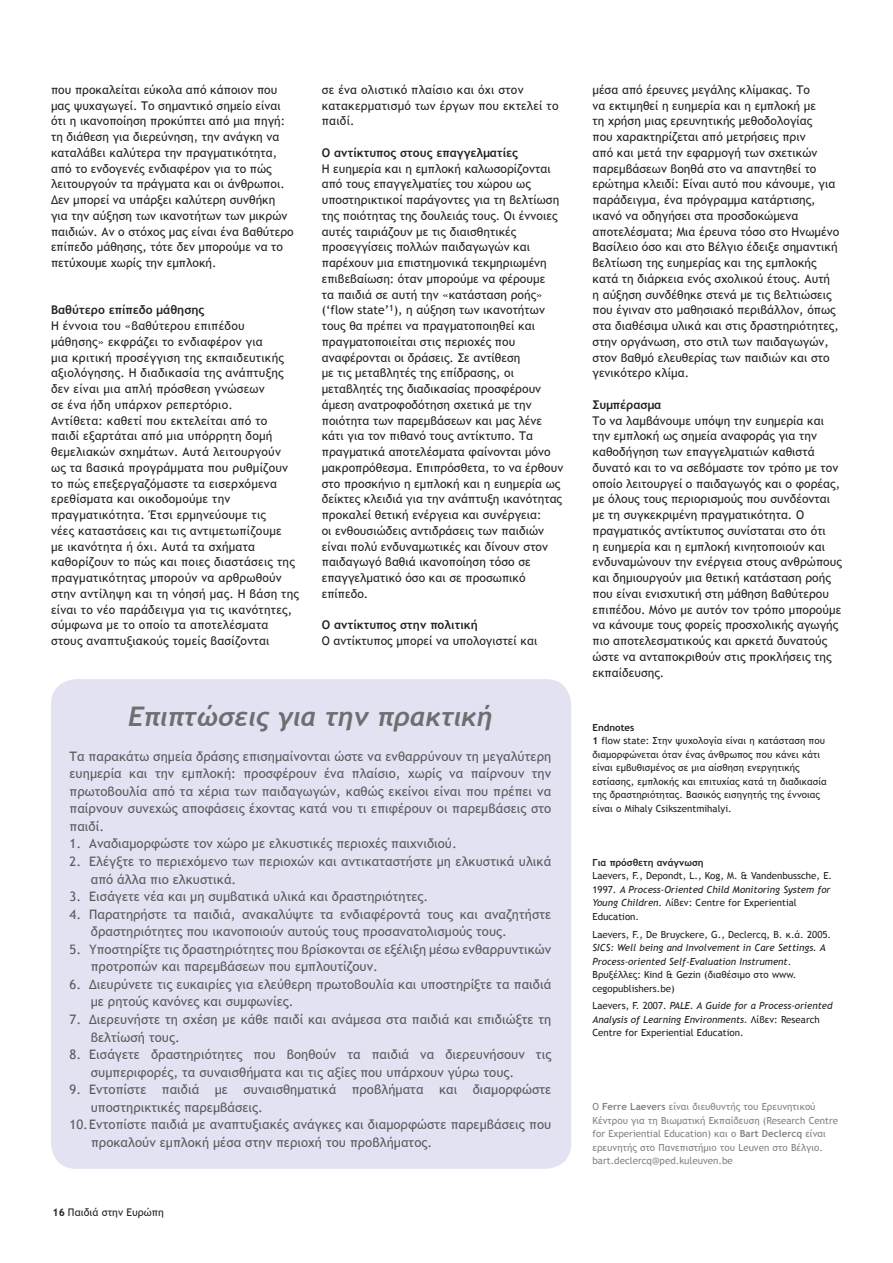
<style>
.page{position:relative;width:893px;height:1263px;background:#fff}
.page>*{position:absolute;margin:0;border:0;box-sizing:border-box;transform-origin:0 0}
.t1{font:italic 700 27px "Trebuchet";color:#6d6e70}
.t2{font:13.05px/17.5px "Trebuchet MS";color:#58595b}
.t3{font:12px/15.8px "Trebuchet MS";color:#231f20}
.t4{font:700 12px "Trebuchet MS";color:#231f20}
.t5{font:10.5px "Trebuchet MS";color:#231f20}
.t6{font:9.75px/13.5px "Trebuchet MS";color:#231f20}
.t7{font:italic 9.75px/13.5px "Trebuchet MS";color:#231f20}
.t8{font:9.75px/13.5px "Trebuchet MS";color:#808285}
.t9{font:700 9.75px "Trebuchet MS";color:#231f20}
.s1{font-weight:700}
.s2{font-style:italic}
.s3{font-style:normal}
</style>
<div class="page">
<div style="left:51px;top:679px;width:520px;height:490px;background:#e2e2f2;border-radius:26px"></div>
<p class="t3" style="left:51px;top:82px;width:244px">που προκαλείται εύκολα από κάποιον που μας ψυχαγωγεί. Το σημαντικό σημείο είναι ότι η ικανοποίηση προκύπτει από μια πηγή: τη διάθεση για διερεύνηση, την ανάγκη να καταλάβει καλύτερα την πραγματικότητα, από το ενδογενές ενδιαφέρον για το πώς λειτουργούν τα πράγματα και οι άνθρωποι.<br>Δεν μπορεί να υπάρξει καλύτερη συνθήκη για την αύξηση των ικανοτήτων των μικρών παιδιών. Αν ο στόχος μας είναι ένα βαθύτερο επίπεδο μάθησης, τότε δεν μπορούμε να το πετύχουμε χωρίς την εμπλοκή.</p>
<p class="t4" style="left:51px;top:303px;width:155px">Βαθύτερο επίπεδο μάθησης</p>
<p class="t3" style="left:51px;top:318px;width:250px">Η έννοια του «βαθύτερου επιπέδου μάθησης» εκφράζει το ενδιαφέρον για<br>μια κριτική προσέγγιση της εκπαιδευτικής αξιολόγησης. Η διαδικασία της ανάπτυξης δεν είναι μια απλή πρόσθεση γνώσεων<br>σε ένα ήδη υπάρχον ρεπερτόριο.<br>Αντίθετα: καθετί που εκτελείται από το<br>παιδί εξαρτάται από μια υπόρρητη δομή θεμελιακών σχημάτων. Αυτά λειτουργούν<br>ως τα βασικά προγράμματα που ρυθμίζουν το πώς επεξεργαζόμαστε τα εισερχόμενα ερεθίσματα και οικοδομούμε την πραγματικότητα. Έτσι ερμηνεύουμε τις<br>νέες καταστάσεις και τις αντιμετωπίζουμε<br>με ικανότητα ή όχι. Αυτά τα σχήματα καθορίζουν το πώς και ποιες διαστάσεις της πραγματικότητας μπορούν να αρθρωθούν στην αντίληψη και τη νόησή μας. Η βάση της είναι το νέο παράδειγμα για τις ικανότητες, σύμφωνα με το οποίο τα αποτελέσματα στους αναπτυξιακούς τομείς βασίζονται</p>
<p class="t3" style="left:322px;top:82px;width:238px">σε ένα ολιστικό πλαίσιο και όχι στον κατακερματισμό των έργων που εκτελεί το παιδί.</p>
<p class="t4" style="left:322px;top:146px;width:198px">Ο αντίκτυπος στους επαγγελματίες</p>
<p class="t3" style="left:322px;top:160px;width:243px">Η ευημερία και η εμπλοκή καλωσορίζονται από τους επαγγελματίες του χώρου ως υποστηρικτικοί παράγοντες για τη βελτίωση της ποιότητας της δουλειάς τους. Οι έννοιες αυτές ταιριάζουν με τις διαισθητικές προσεγγίσεις πολλών παιδαγωγών και παρέχουν μια επιστημονικά τεκμηριωμένη επιβεβαίωση: όταν μπορούμε να φέρουμε<br>τα παιδιά σε αυτή την «κατάσταση ροής» (‘flow state’<sup>1</sup>), η αύξηση των ικανοτήτων τους θα πρέπει να πραγματοποιηθεί και πραγματοποιείται στις περιοχές που αναφέρονται οι δράσεις. Σε αντίθεση<br>με τις μεταβλητές της επίδρασης, οι μεταβλητές της διαδικασίας προσφέρουν άμεση ανατροφοδότηση σχετικά με την ποιότητα των παρεμβάσεων και μας λένε κάτι για τον πιθανό τους αντίκτυπο. Τα πραγματικά αποτελέσματα φαίνονται μόνο μακροπρόθεσμα. Επιπρόσθετα, το να έρθουν στο προσκήνιο η εμπλοκή και η ευημερία ως δείκτες κλειδιά για την ανάπτυξη ικανότητας προκαλεί θετική ενέργεια και συνέργεια:<br>οι ενθουσιώδεις αντιδράσεις των παιδιών είναι πολύ ενδυναμωτικές και δίνουν στον παιδαγωγό βαθιά ικανοποίηση τόσο σε επαγγελματικό όσο και σε προσωπικό επίπεδο.</p>
<p class="t4" style="left:322px;top:618px;width:158px">Ο αντίκτυπος στην πολιτική</p>
<p class="t3" style="left:322px;top:633px;width:217px">Ο αντίκτυπος μπορεί να υπολογιστεί και</p>
<h1 class="t1" style="left:128px;top:700px;width:366px">Επιπτώσεις για την πρακτική</h1>
<p class="t2" style="left:70px;top:747px;width:483px;text-align:justify">Τα παρακάτω σημεία δράσης επισημαίνονται ώστε να ενθαρρύνουν τη μεγαλύτερη ευημερία και την εμπλοκή: προσφέρουν ένα πλαίσιο, χωρίς να παίρνουν την πρωτοβουλία από τα χέρια των παιδαγωγών, καθώς εκείνοι είναι που πρέπει να παίρνουν συνεχώς αποφάσεις έχοντας κατά νου τι επιφέρουν οι παρεμβάσεις στο παιδί.</p>
<p class="t2" style="left:70px;top:835px;width:389px">1. Αναδιαμορφώστε τον χώρο με ελκυστικές περιοχές παιχνιδιού.</p>
<p class="t2" style="left:91px;top:852px;width:462px;text-indent:-21px">2. Ελέγξτε το περιεχόμενο των περιοχών και αντικαταστήστε μη ελκυστικά υλικά από άλλα πιο ελκυστικά.</p>
<p class="t2" style="left:70px;top:888px;width:360px">3. Εισάγετε νέα και μη συμβατικά υλικά και δραστηριότητες.</p>
<p class="t2" style="left:91px;top:905px;width:462px;text-indent:-21px">4. Παρατηρήστε τα παιδιά, ανακαλύψτε τα ενδιαφέροντά τους και αναζητήστε δραστηριότητες που ικανοποιούν αυτούς τους προσανατολισμούς τους.</p>
<p class="t2" style="left:91px;top:940px;width:462px;text-indent:-21px">5. Υποστηρίξτε τις δραστηριότητες που βρίσκονται σε εξέλιξη μέσω ενθαρρυντικών προτροπών και παρεμβάσεων που εμπλουτίζουν.</p>
<p class="t2" style="left:91px;top:975px;width:462px;text-indent:-21px">6. Διευρύνετε τις ευκαιρίες για ελεύθερη πρωτοβουλία και υποστηρίξτε τα παιδιά με ρητούς κανόνες και συμφωνίες.</p>
<p class="t2" style="left:91px;top:1010px;width:462px;text-indent:-21px">7. Διερευνήστε τη σχέση με κάθε παιδί και ανάμεσα στα παιδιά και επιδιώξτε τη βελτίωσή τους.</p>
<p class="t2" style="left:91px;top:1046px;width:462px;text-indent:-21px">8. Εισάγετε δραστηριότητες που βοηθούν τα παιδιά να διερευνήσουν τις συμπεριφορές, τα συναισθήματα και τις αξίες που υπάρχουν γύρω τους.</p>
<p class="t2" style="left:91px;top:1081px;width:462px;text-indent:-21px">9. Εντοπίστε παιδιά με συναισθηματικά προβλήματα και διαμορφώστε υποστηρικτικές παρεμβάσεις.</p>
<p class="t2" style="left:91px;top:1116px;width:462px;text-indent:-22px">10. Εντοπίστε παιδιά με αναπτυξιακές ανάγκες και διαμορφώστε παρεμβάσεις που προκαλούν εμπλοκή μέσα στην περιοχή του προβλήματος.</p>
<p class="t5" style="left:53px;top:1206px;width:113px"><span class="s1">16</span> Παιδιά στην Ευρώπη</p>
<p class="t3" style="left:592px;top:82px;width:248px">μέσα από έρευνες μεγάλης κλίμακας. Το<br>να εκτιμηθεί η ευημερία και η εμπλοκή με<br>τη χρήση μιας ερευνητικής μεθοδολογίας<br>που χαρακτηρίζεται από μετρήσεις πριν<br>από και μετά την εφαρμογή των σχετικών παρεμβάσεων βοηθά στο να απαντηθεί το ερώτημα κλειδί: Είναι αυτό που κάνουμε, για παράδειγμα, ένα πρόγραμμα κατάρτισης, ικανό να οδηγήσει στα προσδοκώμενα αποτελέσματα; Μια έρευνα τόσο στο Ηνωμένο Βασίλειο όσο και στο Βέλγιο έδειξε σημαντική βελτίωση της ευημερίας και της εμπλοκής κατά τη διάρκεια ενός σχολικού έτους. Αυτή η αύξηση συνδέθηκε στενά με τις βελτιώσεις που έγιναν στο μαθησιακό περιβάλλον, όπως στα διαθέσιμα υλικά και στις δραστηριότητες, στην οργάνωση, στο στιλ των παιδαγωγών, στον βαθμό ελευθερίας των παιδιών και στο γενικότερο κλίμα.</p>
<p class="t4" style="left:592px;top:398px;width:70px">Συμπέρασμα</p>
<p class="t3" style="left:592px;top:412px;width:251px">Το να λαμβάνουμε υπόψη την ευημερία και την εμπλοκή ως σημεία αναφοράς για την καθοδήγηση των επαγγελματιών καθιστά δυνατό και το να σεβόμαστε τον τρόπο με τον οποίο λειτουργεί ο παιδαγωγός και ο φορέας, με όλους τους περιορισμούς που συνδέονται με τη συγκεκριμένη πραγματικότητα. Ο πραγματικός αντίκτυπος συνίσταται στο ότι<br>η ευημερία και η εμπλοκή κινητοποιούν και ενδυναμώνουν την ενέργεια στους ανθρώπους και δημιουργούν μια θετική κατάσταση ροής που είναι ενισχυτική στη μάθηση βαθύτερου επιπέδου. Μόνο με αυτόν τον τρόπο μπορούμε να κάνουμε τους φορείς προσχολικής αγωγής πιο αποτελεσματικούς και αρκετά δυνατούς ώστε να ανταποκριθούν στις προκλήσεις της εκπαίδευσης.</p>
<p class="t6" style="left:592px;top:720px;width:236px"><span class="s1">Endnotes<br>1</span> flow state: Στην ψυχολογία είναι η κατάσταση που διαμορφώνεται όταν ένας άνθρωπος που κάνει κάτι είναι εμβυθισμένος σε μια αίσθηση ενεργητικής εστίασης, εμπλοκής και επιτυχίας κατά τη διαδικασία της δραστηριότητας. Βασικός εισηγητής της έννοιας είναι ο Mihaly Csikszentmihalyi.</p>
<p class="t9" style="left:592px;top:856px;width:113px">Για πρόσθετη ανάγνωση</p>
<p class="t6" style="left:592px;top:869px;width:241px">Laevers, F., Depondt, L., Kog, M. &amp; Vandenbussche, E.<br>1997. <span class="s2">A Process-Oriented Child Monitoring System for Young Children</span>. Λίβεν: Centre for Experiential Education.</p>
<p class="t6" style="left:592px;top:927px;width:240px">Laevers, F., De Bruyckere, G., Declercq, B. κ.ά. 2005.</p>
<p class="t7" style="left:592px;top:941px;width:235px">SICS: Well being and Involvement in Care Settings. A Process-oriented Self-Evaluation Instrument<span class="s3">.<br>Βρυξέλλες: Kind &amp; Gezin (διαθέσιμο στο www. cegopublishers.be)</span></p>
<p class="t7" style="left:592px;top:999px;width:242px"><span class="s3">Laevers, F. 2007.</span> PALE. A Guide for a Process-oriented<br>Analysis of Learning Environments. <span class="s3">Λίβεν: Research<br>Centre for Experiential Education.</span></p>
<p class="t8" style="left:592px;top:1100px;width:247px">Ο <span class="s1">Ferre Laevers</span> είναι διευθυντής του Ερευνητικού Κέντρου για τη Βιωματική Εκπαίδευση (Research Centre for Experiential Education) και ο <span class="s1">Bart Declercq</span> είναι ερευνητής στο Πανεπιστήμιο του Leuven στο Βέλγιο. bart.declercq@ped.kuleuven.be</p>
</div>
